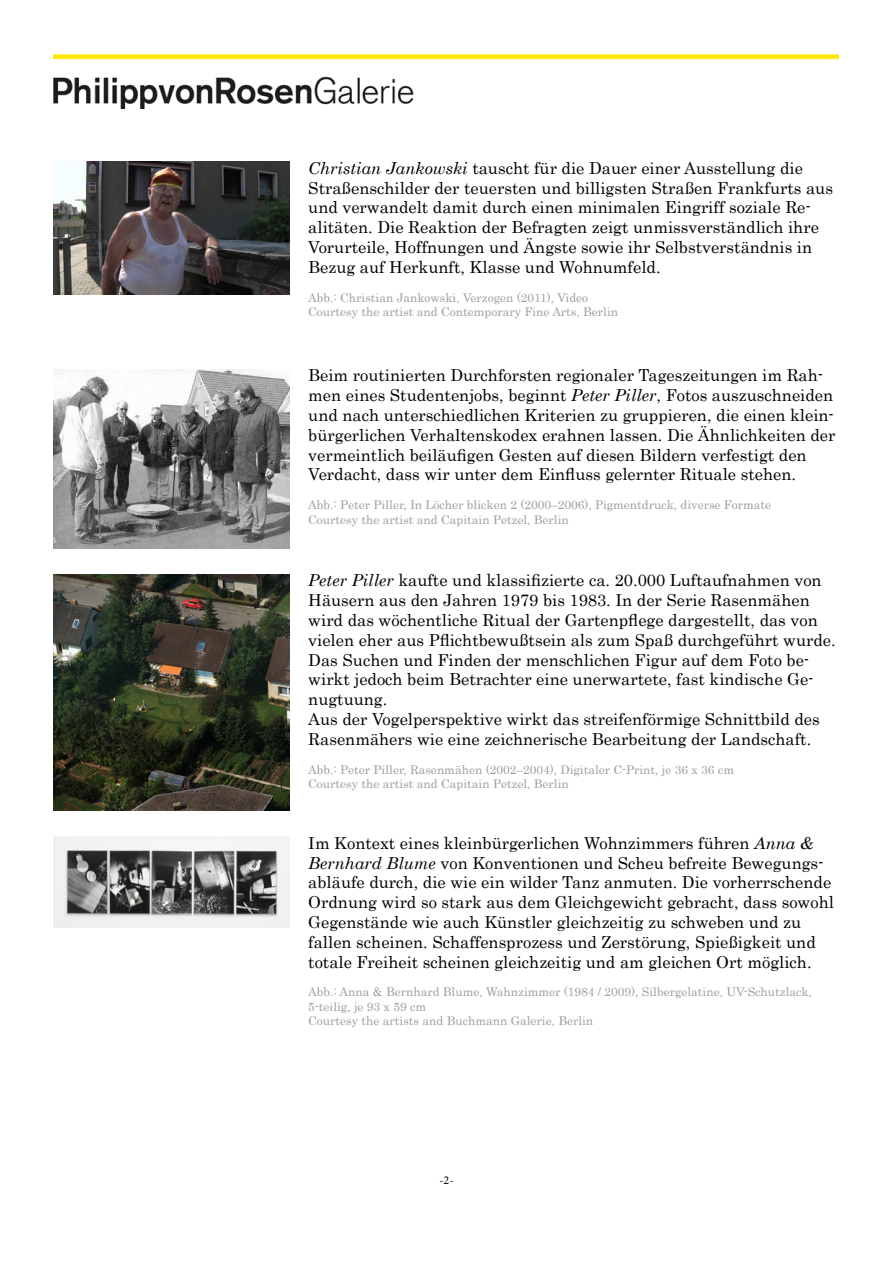
<style>
.page{position:relative;width:893px;height:1263px;background:#fff}
.page>*{position:absolute;margin:0;border:0;box-sizing:border-box;transform-origin:0 0}
.t1{font:16.5px/19.8px "Century";color:#000}
.t2{font:12px/14.4px "Century";color:#9d9d9c}
.t3{font:12px "Minion Pro";color:#000}
.s1{font-family:"Century Schoolbook";font-style:italic}
</style>
<div class="page">
<img style="left:54px;top:54px;width:785px;height:54px">
<img style="left:54px;top:162px;width:236px;height:132px">
<img style="left:53px;top:369px;width:237px;height:179px">
<img style="left:53px;top:837px;width:237px;height:91px">
<img style="left:53px;top:574px;width:237px;height:236px">
<p class="t1" style="left:308px;top:157px;width:526px"><span class="s1">Christian Jankowski</span> tauscht für die Dauer einer Ausstellung die Straßenschilder der teuersten und billigsten Straßen Frankfurts aus und verwandelt damit durch einen minimalen Eingriff soziale Re&shy;alitäten. Die Reaktion der Befragten zeigt unmissverständlich ihre Vorurteile, Hoffnungen und Ängste sowie ihr Selbstverständnis in Bezug auf Herkunft, Klasse und Wohnumfeld.</p>
<p class="t2" style="left:308px;top:289px;width:311px">Abb.: Christian Jankowski, Verzogen (2011), Video<br>Courtesy the artist and Contemporary Fine Arts, Berlin</p>
<p class="t1" style="left:308px;top:364px;width:529px">Beim routinierten Durchforsten regionaler Tageszeitungen im Rah&shy;men eines Studentenjobs, beginnt <span class="s1">Peter Piller</span>, Fotos auszuschneiden und nach unterschiedlichen Kriterien zu gruppieren, die einen klein&shy;bürgerlichen Verhaltenskodex erahnen lassen. Die Ähnlichkeiten der vermeintlich beiläufigen Gesten auf diesen Bildern verfestigt den Verdacht, dass wir unter dem Einfluss gelernter Rituale stehen.</p>
<p class="t2" style="left:308px;top:497px;width:464px">Abb.: Peter Piller, In Löcher blicken 2 (2000–2006), Pigmentdruck, diverse Formate<br>Courtesy the artist and Capitain Petzel, Berlin</p>
<p class="t1" style="left:308px;top:569px;width:529px"><span class="s1">Peter Piller</span> kaufte und klassifizierte ca. 20.000 Luftaufnahmen von Häusern aus den Jahren 1979 bis 1983. In der Serie Rasenmähen wird das wöchentliche Ritual der Gartenpflege dargestellt, das von vielen eher aus Pflichtbewußtsein als zum Spaß durchgeführt wurde.<br>Das Suchen und Finden der menschlichen Figur auf dem Foto be&shy;wirkt jedoch beim Betrachter eine unerwartete, fast kindische Ge&shy;nugtuung.<br>Aus der Vogelperspektive wirkt das streifenförmige Schnittbild des Rasenmähers wie eine zeichnerische Bearbeitung der Landschaft.</p>
<p class="t2" style="left:308px;top:761px;width:427px">Abb.: Peter Piller, Rasenmähen (2002–2004), Digitaler C-Print, je 36 x 36 cm<br>Courtesy the artist and Capitain Petzel, Berlin</p>
<p class="t1" style="left:308px;top:831px;width:527px">Im Kontext eines kleinbürgerlichen Wohnzimmers führen <span class="s1">Anna &amp; Bernhard Blume</span> von Konventionen und Scheu befreite Bewegungs&shy;abläufe durch, die wie ein wilder Tanz anmuten. Die vorherrschende Ordnung wird so stark aus dem Gleichgewicht gebracht, dass sowohl Gegenstände wie auch Künstler gleichzeitig zu schweben und zu fallen scheinen. Schaffensprozess und Zerstörung, Spießigkeit und totale Freiheit scheinen gleichzeitig und am gleichen Ort möglich.</p>
<p class="t2" style="left:308px;top:984px;width:505px">Abb.: Anna &amp; Bernhard Blume, Wahnzimmer (1984 / 2009), Silbergelatine, UV-Schutzlack,<br>5-teilig, je 93 x 59 cm<br>Courtesy the artists and Buchmann Galerie, Berlin</p>
<p class="t3" style="left:439px;top:1172px;width:16px">-2-</p>
</div>
